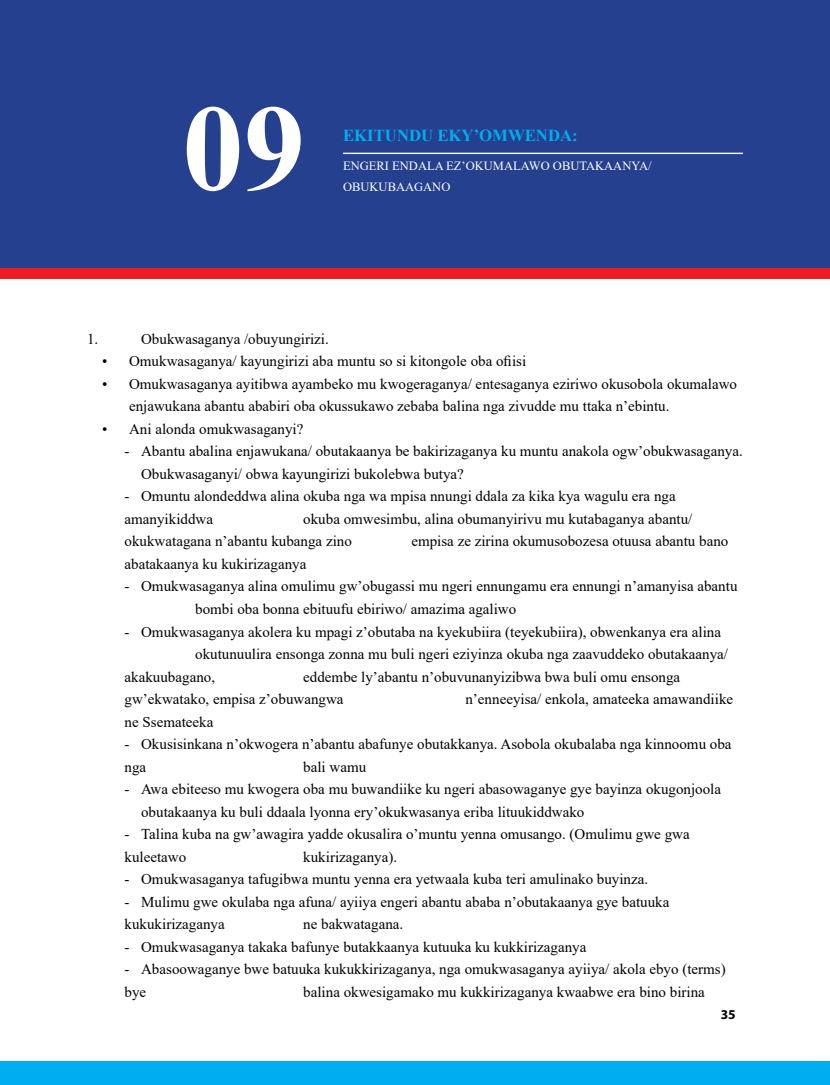
<style>
.page{position:relative;width:830px;height:1085px;background:#fff}
.page>*{position:absolute;margin:0;border:0;box-sizing:border-box;transform-origin:0 0}
.t1{font:700 122.55px "Times New Roman";color:#fff}
.t2{font:700 16.65px "Times New Roman";color:#00aeef}
.t3{font:15px/22.5px "Times New Roman";color:#000}
.t4{font:700 13.5px "Myriad Pro";color:#000}
.t5{font:12.6px/20.9px "Times New Roman";color:#fff}
</style>
<div class="page">
<div style="left:0;top:1060px;width:829px;height:24px;background:#00aeef"></div>
<div style="left:0;top:0;width:829px;height:268px;background:#25408f"></div>
<div style="left:0;top:268px;width:829px;height:11px;background:#ed1d24"></div>
<hr style="left:343px;top:153px;width:399px;height:1px;background:#fff">
<h1 class="t1" style="left:182px;top:60px;width:124px">09</h1>
<p class="t2" style="left:343px;top:124px;width:236px">EKITUNDU EKY’OMWENDA:</p>
<p class="t5" style="left:343px;top:155px;width:310px">ENGERI ENDALA EZ’OKUMALAWO OBUTAKAANYA/<br>OBUKUBAAGANO</p>
<p class="t3" style="left:87px;top:327px;width:13px">1.</p>
<p class="t3" style="left:141px;top:327px;width:189px">Obukwasaganya /obuyungirizi.</p>
<p class="t3" style="left:102px;top:349px;width:425px">• Omukwasaganya/ kayungirizi aba muntu so si kitongole oba ofiisi</p>
<p class="t3" style="left:129px;top:372px;width:609px;text-indent:-27px">• Omukwasaganya ayitibwa ayambeko mu kwogeraganya/ entesaganya eziriwo okusobola okumalawo enjawukana abantu ababiri oba okussukawo zebaba balina nga zivudde mu ttaka n’ebintu.</p>
<p class="t3" style="left:102px;top:417px;width:203px">• Ani alonda omukwasaganyi?</p>
<p class="t3" style="left:141px;top:439px;width:603px;text-indent:-16px">- Abantu abalina enjawukana/ obutakaanya be bakirizaganya ku muntu anakola ogw’obukwasaganya.<br>Obukwasaganyi/ obwa kayungirizi bukolebwa butya?</p>
<p class="t3" style="left:124px;top:484px;width:552px">- Omuntu alondeddwa alina okuba nga wa mpisa nnungi ddala za kika kya wagulu era nga amanyikiddwa</p>
<p class="t3" style="left:124px;top:507px;width:569px;text-indent:178px">okuba omwesimbu, alina obumanyirivu mu kutabaganya abantu/ okukwatagana n’abantu kubanga zino</p>
<p class="t3" style="left:411px;top:529px;width:318px">empisa ze zirina okumusobozesa otuusa abantu bano</p>
<p class="t3" style="left:124px;top:552px;width:183px">abatakaanya ku kukirizaganya</p>
<p class="t3" style="left:195px;top:574px;width:543px;text-indent:-70px">- Omukwasaganya alina omulimu gw’obugassi mu ngeri ennungamu era ennungi n’amanyisa abantu bombi oba bonna ebituufu ebiriwo/ amazima agaliwo</p>
<p class="t3" style="left:124px;top:619px;width:597px">- Omukwasaganya akolera ku mpagi z’obutaba na kyekubiira (teyekubiira), obwenkanya era alina</p>
<p class="t3" style="left:195px;top:642px;width:534px">okutunuulira ensonga zonna mu buli ngeri eziyinza okuba nga zaavuddeko obutakaanya/</p>
<p class="t3" style="left:124px;top:664px;width:92px">akakuubagano,</p>
<p class="t3" style="left:124px;top:664px;width:557px;text-indent:178px">eddembe ly’abantu n’obuvunanyizibwa bwa buli omu ensonga gw’ekwatako, empisa z’obuwangwa</p>
<p class="t3" style="left:465px;top:687px;width:269px">n’enneeyisa/ enkola, amateeka amawandiike</p>
<p class="t3" style="left:124px;top:709px;width:90px">ne Ssemateeka</p>
<p class="t3" style="left:124px;top:732px;width:608px">- Okusisinkana n’okwogera n’abantu abafunye obutakkanya. Asobola okubalaba nga kinnoomu oba nga</p>
<p class="t3" style="left:303px;top:754px;width:64px">bali wamu</p>
<p class="t3" style="left:141px;top:777px;width:581px;text-indent:-16px">- Awa ebiteeso mu kwogera oba mu buwandiike ku ngeri abasowaganye gye bayinza okugonjoola obutakaanya ku buli ddaala lyonna ery’okukwasanya eriba lituukiddwako</p>
<p class="t3" style="left:124px;top:822px;width:566px">- Talina kuba na gw’awagira yadde okusalira o’muntu yenna omusango. (Omulimu gwe gwa kuleetawo</p>
<p class="t3" style="left:303px;top:844px;width:95px">kukirizaganya).</p>
<p class="t3" style="left:124px;top:867px;width:525px">- Omukwasaganya tafugibwa muntu yenna era yetwaala kuba teri amulinako buyinza.</p>
<p class="t3" style="left:124px;top:889px;width:546px">- Mulimu gwe okulaba nga afuna/ ayiiya engeri abantu ababa n’obutakaanya gye batuuka kukukirizaganya</p>
<p class="t3" style="left:303px;top:912px;width:101px">ne bakwatagana.</p>
<p class="t3" style="left:124px;top:934px;width:463px">- Omukwasaganya takaka bafunye butakkaanya kutuuka ku kukkirizaganya</p>
<p class="t3" style="left:124px;top:957px;width:602px">- Abasoowaganye bwe batuuka kukukkirizaganya, nga omukwasaganya ayiiya/ akola ebyo (terms) bye</p>
<p class="t3" style="left:303px;top:979px;width:403px">balina okwesigamako mu kukkirizaganya kwaabwe era bino birina</p>
<p class="t4" style="left:720px;top:1006px;width:16px">35</p>
</div>
